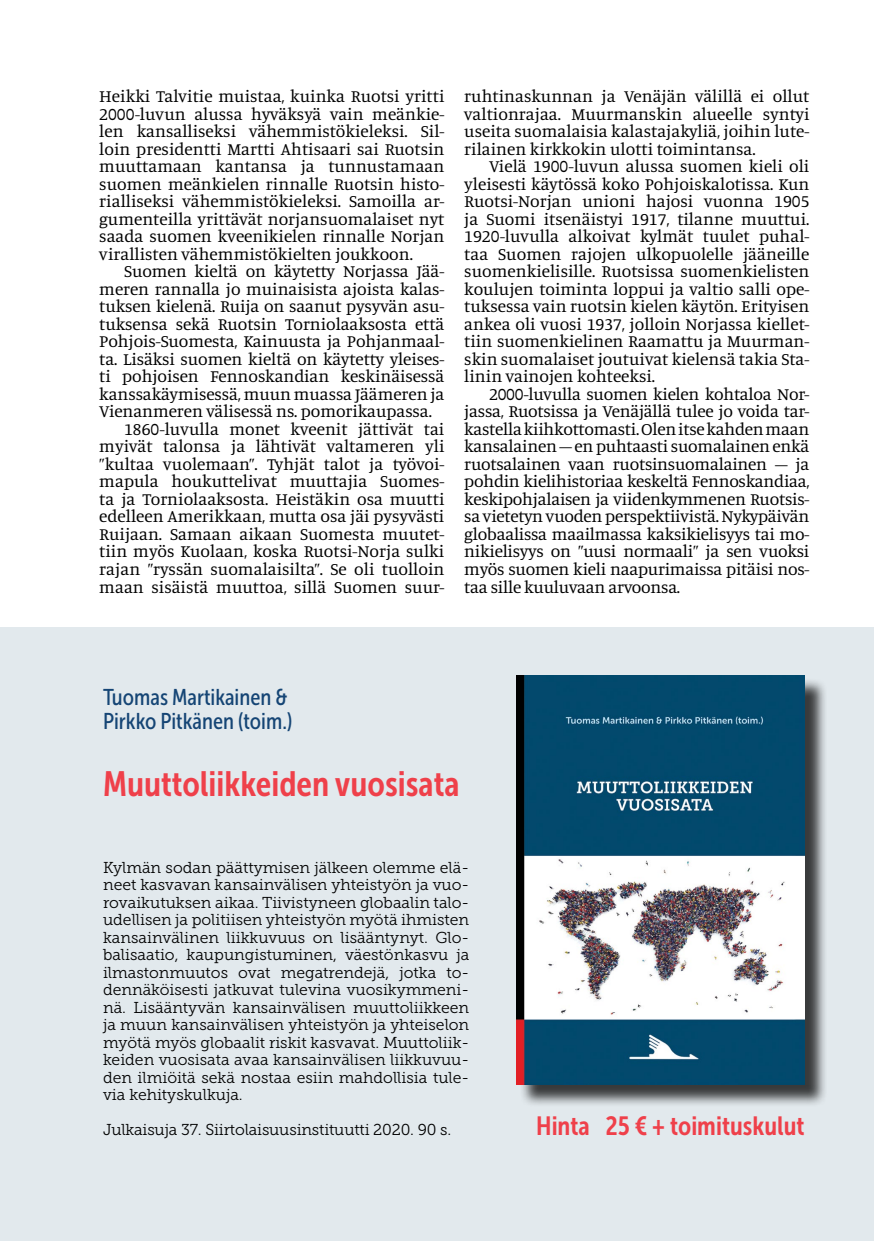
<style>
.page{position:relative;width:874px;height:1241px;background:#fff}
.page>*{position:absolute;margin:0;border:0;box-sizing:border-box;transform-origin:0 0}
.t1{font:35px "Museo Sans Cond 700";color:#ef404a}
.t2{font:26.25px "Museo Sans Cond 700";color:#ef404a}
.t3{font:22.75px/24.5px "Museo Sans Cond 500";color:#154575}
.t4{font:17.5px/17.5px "Manuale";color:#000;text-align:justify}
.t5{font:15.75px/17.5px "Museo Slab 300";letter-spacing:-.005em;color:#000;text-align:justify}
</style>
<div class="page">
<div style="left:0;top:628px;width:873px;height:612px;background:#e2e9ed"></div>
<div style="left:519px;top:677px;width:308px;height:429px;background:#000;opacity:.75"></div>
<img style="left:516px;top:675px;width:288px;height:409px">
<p class="t4" style="left:99px;top:87px;width:346px">Heikki Talvitie muistaa, kuinka Ruotsi yritti 2000-luvun alussa hyväksyä vain meänkie&shy;len kansalliseksi vähemmistökieleksi. Sil&shy;loin presidentti Martti Ahtisaari sai Ruotsin muuttamaan kantansa ja tunnustamaan suomen meänkielen rinnalle Ruotsin histo&shy;rialliseksi vähemmistökieleksi. Samoilla ar&shy;gumenteilla yrittävät norjansuomalaiset nyt saada suomen kveenikielen rinnalle Norjan virallisten vähemmistökielten joukkoon.</p>
<p class="t4" style="left:124px;top:262px;width:321px">Suomen kieltä on käytetty Norjassa Jää-</p>
<p class="t4" style="left:99px;top:279px;width:346px">meren rannalla jo muinaisista ajoista kalas-</p>
<p class="t4" style="left:99px;top:297px;width:346px">tuksen kielenä. Ruija on saanut pysyvän asu-</p>
<p class="t4" style="left:99px;top:314px;width:346px">tuksensa sekä Ruotsin Torniolaaksosta että</p>
<p class="t4" style="left:99px;top:332px;width:346px">Pohjois-Suomesta, Kainuusta ja Pohjanmaal-</p>
<p class="t4" style="left:99px;top:349px;width:346px">ta. Lisäksi suomen kieltä on käytetty yleises-</p>
<p class="t4" style="left:99px;top:367px;width:346px">ti pohjoisen Fennoskandian keskinäisessä</p>
<p class="t4" style="left:99px;top:384px;width:346px">kanssakäymisessä, muun muassa Jäämeren ja</p>
<p class="t4" style="left:99px;top:402px;width:334px">Vienanmeren välisessä ns. pomorikaupassa.</p>
<p class="t4" style="left:124px;top:419px;width:321px">1860-luvulla monet kveenit jättivät tai</p>
<p class="t4" style="left:99px;top:437px;width:346px">myivät talonsa ja lähtivät valtameren yli</p>
<p class="t4" style="left:99px;top:454px;width:346px">”kultaa vuolemaan”. Tyhjät talot ja työvoi-</p>
<p class="t4" style="left:99px;top:472px;width:346px">mapula houkuttelivat muuttajia Suomes-</p>
<p class="t4" style="left:99px;top:489px;width:346px">ta ja Torniolaaksosta. Heistäkin osa muutti</p>
<p class="t4" style="left:99px;top:507px;width:346px">edelleen Amerikkaan, mutta osa jäi pysyvästi</p>
<p class="t4" style="left:99px;top:524px;width:346px">Ruijaan. Samaan aikaan Suomesta muutet-</p>
<p class="t4" style="left:99px;top:542px;width:346px">tiin myös Kuolaan, koska Ruotsi-Norja sulki</p>
<p class="t4" style="left:99px;top:559px;width:346px">rajan ”ryssän suomalaisilta”. Se oli tuolloin</p>
<p class="t4" style="left:99px;top:577px;width:346px">maan sisäistä muuttoa, sillä Suomen suur-</p>
<p class="t4" style="left:464px;top:87px;width:346px">ruhtinaskunnan ja Venäjän välillä ei ollut valtionrajaa. Muurmanskin alueelle syntyi useita suomalaisia kalastajakyliä, joihin lute&shy;rilainen kirkkokin ulotti toimintansa.</p>
<p class="t4" style="left:464px;top:157px;width:346px;text-indent:25px">Vielä 1900-luvun alussa suomen kieli oli yleisesti käytössä koko Pohjoiskalotissa. Kun Ruotsi-Norjan unioni hajosi vuonna 1905 ja Suomi itsenäistyi 1917, tilanne muuttui.<br>1920-luvulla alkoivat kylmät tuulet puhal&shy;taa Suomen rajojen ulkopuolelle jääneille suomenkielisille. Ruotsissa suomenkielisten koulujen toiminta loppui ja valtio salli ope&shy;tuksessa vain ruotsin kielen käytön. Erityisen ankea oli vuosi 1937, jolloin Norjassa kiellet&shy;tiin suomenkielinen Raamattu ja Muurman&shy;skin suomalaiset joutuivat kielensä takia Sta&shy;linin vainojen kohteeksi.</p>
<p class="t4" style="left:464px;top:384px;width:346px;text-indent:25px">2000-luvulla suomen kielen kohtaloa Nor&shy;jassa, Ruotsissa ja Venäjällä tulee jo voida tar&shy;kastella kiihkottomasti. Olen itse kahden maan kansalainen – en puhtaasti suomalainen enkä ruotsalainen vaan ruotsinsuomalainen – ja pohdin kielihistoriaa keskeltä Fennoskandiaa, keskipohjalaisen ja viidenkymmenen Ruotsis&shy;sa vietetyn vuoden perspektiivistä. Nykypäivän globaalissa maailmassa kaksikielisyys tai mo&shy;nikielisyys on ”uusi normaali” ja sen vuoksi myös suomen kieli naapurimaissa pitäisi nos&shy;taa sille kuuluvaan arvoonsa.</p>
<h3 class="t3" style="left:103px;top:684px;width:191px">Tuomas Martikainen &amp;<br>Pirkko Pitkänen (toim.)</h3>
<h1 class="t1" style="left:103px;top:764px;width:358px">Muuttoliikkeiden vuosisata</h1>
<p class="t5" style="left:103px;top:858px;width:367px">Kylmän sodan päättymisen jälkeen olemme elä&shy;neet kasvavan kansainvälisen yhteistyön ja vuo&shy;rovaikutuksen aikaa. Tiivistyneen globaalin talo&shy;udellisen ja politiisen yhteistyön myötä ihmisten kansainvälinen liikkuvuus on lisääntynyt. Glo&shy;balisaatio, kaupungistuminen, väestönkasvu ja ilmastonmuutos ovat megatrendejä, jotka to&shy;dennäköisesti jatkuvat tulevina vuosikymmeni&shy;nä. Lisääntyvän kansainvälisen muuttoliikkeen ja muun kansainvälisen yhteistyön ja yhteiselon myötä myös globaalit riskit kasvavat. Muuttoliik&shy;keiden vuosisata avaa kansainvälisen liikkuvuu&shy;den ilmiöitä sekä nostaa esiin mahdollisia tule&shy;via kehityskulkuja.</p>
<p class="t5" style="left:103px;top:1121px;width:349px">Julkaisuja 37. Siirtolaisuusinstituutti 2020. 90 s.</p>
<h2 class="t2" style="left:536px;top:1111px;width:270px">Hinta 25 € + toimituskulut</h2>
</div>
